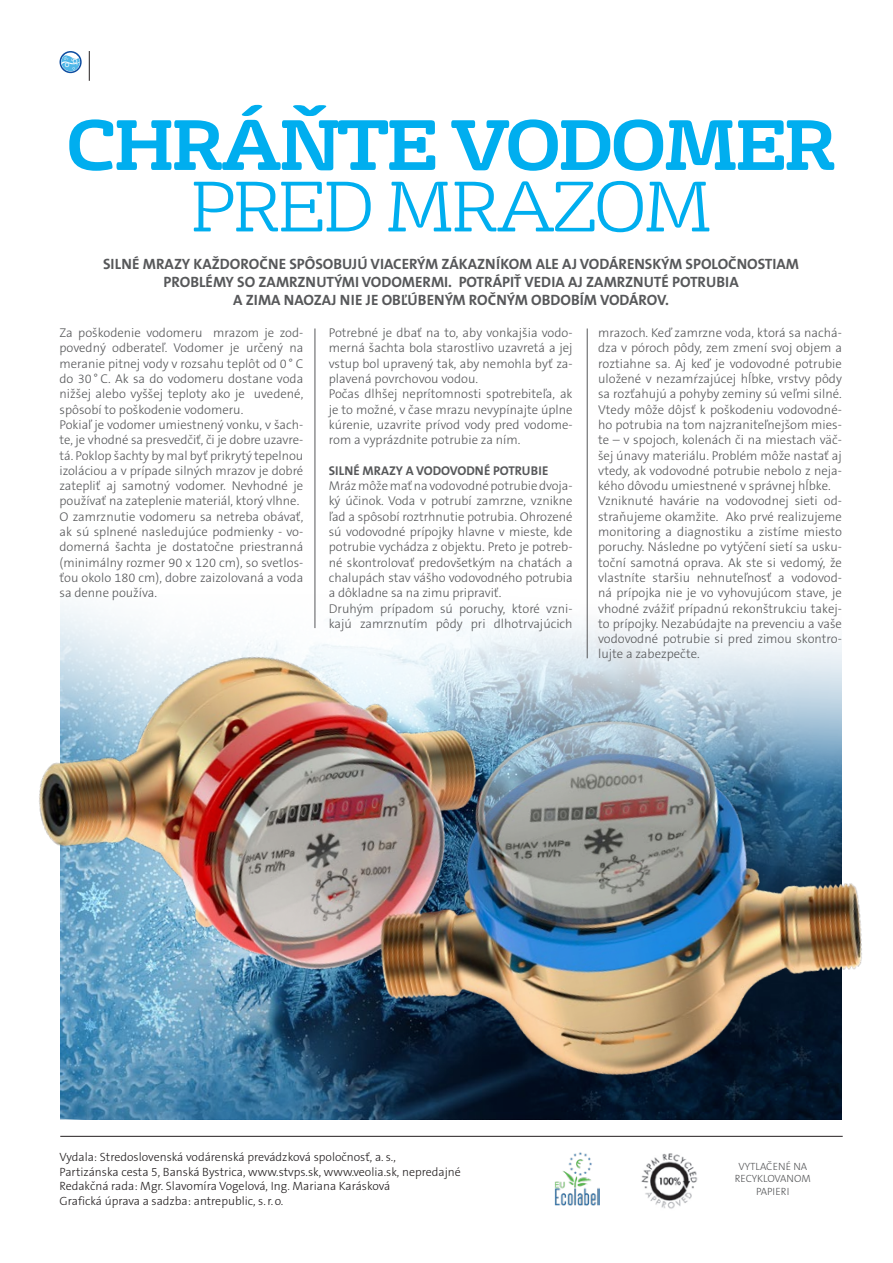
<style>
.page{position:relative;width:893px;height:1263px;background:#fff}
.page>*{position:absolute;margin:0;border:0;box-sizing:border-box;transform-origin:0 0}
.t1{font:700 69px "FS Rufus";letter-spacing:-.05em;color:#00aeef}
.t2{font:300 69px "FS Rufus";letter-spacing:-.05em;color:#00aeef}
.t3{font:700 15px/18px "The Sans CE B7";color:#57585a;text-align:center}
.t4{font:300 12.75px/15.3px "The Sans CE B3";color:#57585a}
.t5{font:700 12.75px "The Sans CE B7";color:#57585a}
.t6{font:300 12px/14.4px "The Sans CE B3";color:#231f20}
.t7{font:300 10.5px/12.6px "The Sans CE B3";color:#57585a;text-align:center}
</style>
<div class="page">
<hr style="left:60px;top:1136px;width:783px;height:1px;background:#231f20">
<img style="left:555px;top:1152px;width:44px;height:53px">
<img style="left:641px;top:1153px;width:57px;height:56px">
<img style="left:60px;top:595px;width:782px;height:524px">
<hr style="left:315px;top:328px;width:1px;height:300px;background:#57585a">
<hr style="left:587px;top:328px;width:1px;height:330px;background:#57585a">
<img style="left:39px;top:623px;width:823px;height:480px">
<hr style="left:89px;top:51px;width:1px;height:30px;background:#231f20">
<svg style="left:60px;top:51px;width:22px;height:22px"></svg>
<svg style="left:61px;top:53px;width:19px;height:19px"></svg>
<svg style="left:61px;top:54px;width:19px;height:17px"></svg>
<h1 class="t1" style="left:66px;top:85px;width:772px">CHRÁŇTE VODOMER</h1>
<h1 class="t2" style="left:190px;top:152px;width:524px">PRED MRAZOM</h1>
<p class="t3" style="left:103px;top:256px;width:697px">SILNÉ MRAZY KAŽDOROČNE SPÔSOBUJÚ VIACERÝM ZÁKAZNÍKOM ALE AJ VODÁRENSKÝM SPOLOČNOSTIAM<br>PROBLÉMY SO ZAMRZNUTÝMI VODOMERMI. POTRÁPIŤ VEDIA AJ ZAMRZNUTÉ POTRUBIA<br>A ZIMA NAOZAJ NIE JE OBĽÚBENÝM ROČNÝM OBDOBÍM VODÁROV.</p>
<p class="t4" style="left:60px;top:326px;width:245px">Za poškodenie vodomeru mrazom je zod&shy;povedný odberateľ. Vodomer je určený na meranie pitnej vody v rozsahu teplôt od 0° C do 30° C. Ak sa do vodomeru dostane voda nižšej alebo vyššej teploty ako je uvedené, spôsobí to poškodenie vodomeru.<br>Pokiaľ je vodomer umiestnený vonku, v šach&shy;te, je vhodné sa presvedčiť, či je dobre uzavre&shy;tá. Poklop šachty by mal byť prikrytý tepelnou izoláciou a v prípade silných mrazov je dobré zatepliť aj samotný vodomer. Nevhodné je používať na zateplenie materiál, ktorý vlhne.<br>O zamrznutie vodomeru sa netreba obávať, ak sú splnené nasledujúce podmienky - vo&shy;domerná šachta je dostatočne priestranná (minimálny rozmer 90 x 120 cm), so svetlos&shy;ťou okolo 180 cm), dobre zaizolovaná a voda sa denne používa.</p>
<p class="t4" style="left:329px;top:326px;width:245px">Potrebné je dbať na to, aby vonkajšia vodo&shy;merná šachta bola starostlivo uzavretá a jej vstup bol upravený tak, aby nemohla byť za&shy;plavená povrchovou vodou.<br>Počas dlhšej neprítomnosti spotrebiteľa, ak je to možné, v čase mrazu nevypínajte úplne kúrenie, uzavrite prívod vody pred vodome&shy;rom a vyprázdnite potrubie za ním.</p>
<p class="t4" style="left:598px;top:326px;width:245px">mrazoch. Keď zamrzne voda, ktorá sa nachá&shy;dza v póroch pôdy, zem zmení svoj objem a roztiahne sa. Aj keď je vodovodné potrubie uložené v nezamŕzajúcej hĺbke, vrstvy pôdy sa rozťahujú a pohyby zeminy sú veľmi silné.<br>Vtedy môže dôjsť k poškodeniu vodovodné&shy;ho potrubia na tom najzraniteľnejšom mies&shy;te – v spojoch, kolenách či na miestach väč&shy;šej únavy materiálu. Problém môže nastať aj vtedy, ak vodovodné potrubie nebolo z neja&shy;kého dôvodu umiestnené v správnej hĺbke.<br>Vzniknuté havárie na vodovodnej sieti od&shy;straňujeme okamžite. Ako prvé realizujeme monitoring a diagnostiku a zistíme miesto poruchy. Následne po vytýčení sietí sa usku&shy;toční samotná oprava. Ak ste si vedomý, že vlastníte staršiu nehnuteľnosť a vodovod&shy;ná prípojka nie je vo vyhovujúcom stave, je vhodné zvážiť prípadnú rekonštrukciu takej&shy;to prípojky. Nezabúdajte na prevenciu a vaše vodovodné potrubie si pred zimou skontro&shy;lujte a zabezpečte.</p>
<p class="t5" style="left:329px;top:463px;width:221px">SILNÉ MRAZY A VODOVODNÉ POTRUBIE</p>
<p class="t4" style="left:329px;top:479px;width:245px">Mráz môže mať na vodovodné potrubie dvoja&shy;ký účinok. Voda v potrubí zamrzne, vznikne ľad a spôsobí roztrhnutie potrubia. Ohrozené sú vodovodné prípojky hlavne v mieste, kde potrubie vychádza z objektu. Preto je potreb&shy;né skontrolovať predovšetkým na chatách a chalupách stav vášho vodovodného potrubia a dôkladne sa na zimu pripraviť.<br>Druhým prípadom sú poruchy, ktoré vzni&shy;kajú zamrznutím pôdy pri dlhotrvajúcich</p>
<p class="t6" style="left:60px;top:1151px;width:403px">Vydala: Stredoslovenská vodárenská prevádzková spoločnosť, a. s.,<br>Partizánska cesta 5, Banská Bystrica, www.stvps.sk, www.veolia.sk, nepredajné Redakčná rada: Mgr. Slavomíra Vogelová, Ing. Mariana Karásková<br>Grafická úprava a sadzba: antrepublic, s.r.o.</p>
<p class="t7" style="left:735px;top:1161px;width:78px">VYTLAČENÉ NA<br>RECYKLOVANOM<br>PAPIERI</p>
</div>
